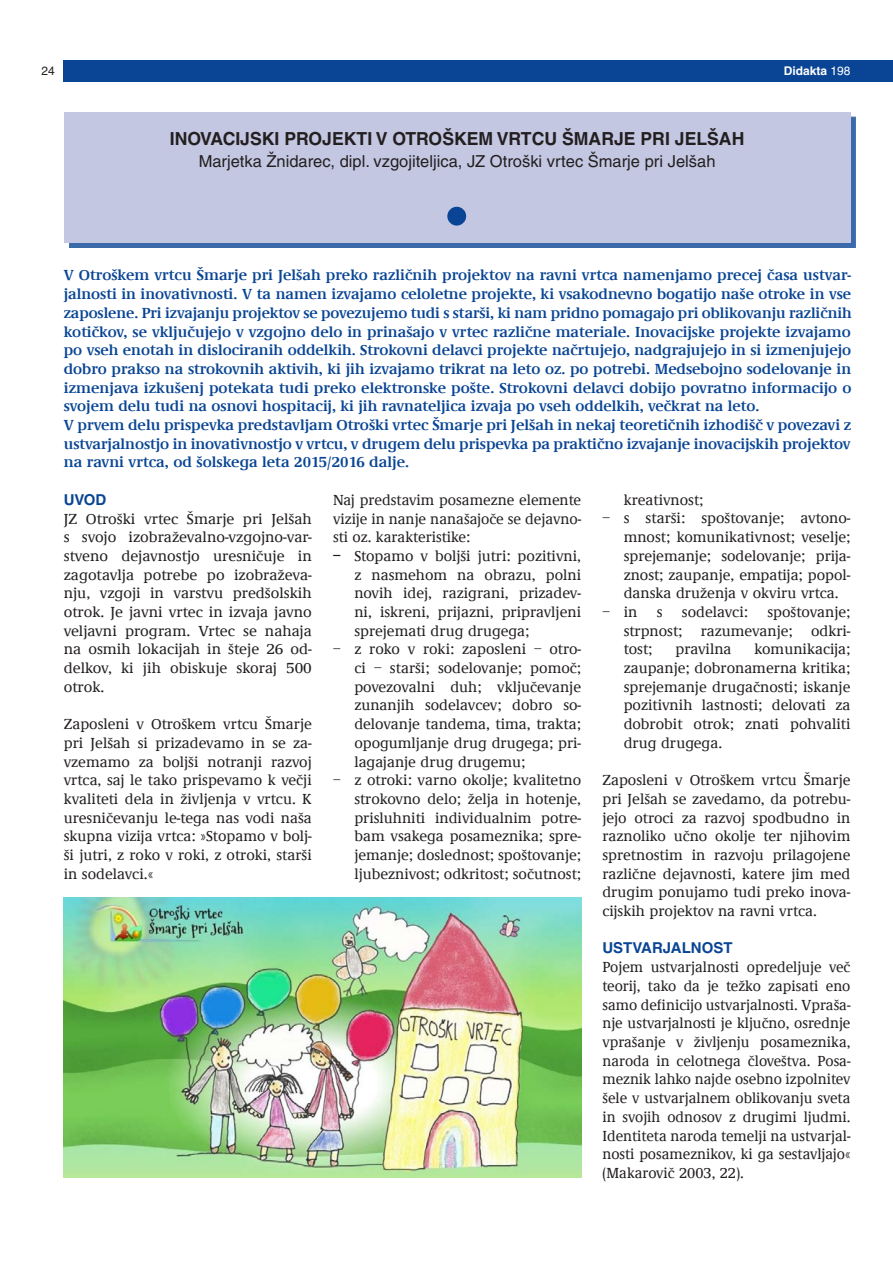
<style>
.page{position:relative;width:893px;height:1263px;background:#fff}
.page>*{position:absolute;margin:0;border:0;box-sizing:border-box;transform-origin:0 0}
.t1{font:700 18px "Helvetica CE";color:#231f20}
.t2{font:16.5px "Helvetica CE";color:#231f20}
.t3{font:500 15px/18.8px "Demos LT";color:#231f20;text-align:justify}
.t4{font:600 15px/18.8px "Demos LT";color:#094594}
.t5{font:700 15px "Helvetica CE";color:#094594}
.t6{font:700 12px "Helvetica CE";color:#fff}
.t7{font:12px "Helvetica CE";color:#231f20}
.s1{font-weight:400}
.s2{font-weight:600}
</style>
<div class="page">
<div style="left:64px;top:60px;width:829px;height:21px;background:#094594"></div>
<div style="left:69px;top:117px;width:787px;height:131px;background:#3a6aa9"></div>
<div style="left:65px;top:112px;width:786px;height:131px;background:#c4c7e2"></div>
<div style="left:447px;top:207px;width:19px;height:19px;background:#094594;border-radius:50%"></div>
<img style="left:64px;top:897px;width:517px;height:281px">
<p class="t7" style="left:41px;top:64px;width:15px">24</p>
<p class="t6" style="left:784px;top:63px;width:68px">Didakta <span class="s1">198</span></p>
<p class="t1" style="left:170px;top:127px;width:576px">INOVACIJSKI PROJEKTI V OTROŠKEM VRTCU ŠMARJE PRI JELŠAH</p>
<p class="t2" style="left:199px;top:152px;width:518px">Marjetka Žnidarec, dipl. vzgojiteljica, JZ Otroški vrtec Šmarje pri Jelšah</p>
<p class="t4" style="left:64px;top:266px;width:789px">V Otroškem vrtcu Šmarje pri Jelšah preko različnih projektov na ravni vrtca namenjamo precej časa ustvar&shy;jalnosti in inovativnosti. V ta namen izvajamo celoletne projekte, ki vsakodnevno bogatijo naše otroke in vse zaposlene. Pri izvajanju projektov se povezujemo tudi s starši, ki nam pridno pomagajo pri oblikovanju različnih kotičkov, se vključujejo v vzgojno delo in prinašajo v vrtec različne materiale. Inovacijske projekte izvajamo po vseh enotah in dislociranih oddelkih. Strokovni delavci projekte načrtujejo, nadgrajujejo in si izmenjujejo dobro prakso na strokovnih aktivih, ki jih izvajamo trikrat na leto oz. po potrebi. Medsebojno sodelovanje in izmenjava izkušenj potekata tudi preko elektronske pošte. Strokovni delavci dobijo povratno informacijo o svojem delu tudi na osnovi hospitacij, ki jih ravnateljica izvaja po vseh oddelkih, večkrat na leto.<br>V prvem delu prispevka predstavljam Otroški vrtec Šmarje pri Jelšah in nekaj teoretičnih izhodišč v povezavi z ustvarjalnostjo in inovativnostjo v vrtcu, v drugem delu prispevka pa praktično izvajanje inovacijskih projektov na ravni vrtca, od šolskega leta 2015/2016 dalje.</p>
<p class="t5" style="left:64px;top:490px;width:44px">UVOD</p>
<p class="t3" style="left:64px;top:510px;width:250px">JZ Otroški vrtec Šmarje pri Jelšah s svojo izobraževalno-vzgojno-var&shy;stveno dejavnostjo uresničuje in zagotavlja potrebe po izobraževa&shy;nju, vzgoji in varstvu predšolskih otrok. Je javni vrtec in izvaja javno veljavni program. Vrtec se nahaja na osmih lokacijah in šteje 26 od&shy;delkov, ki jih obiskuje skoraj 500 otrok.</p>
<p class="t3" style="left:64px;top:715px;width:250px">Zaposleni v Otroškem vrtcu Šmarje pri Jelšah si prizadevamo in se za&shy;vzemamo za boljši notranji razvoj vrtca, saj le tako prispevamo k večji kvaliteti dela in življenja v vrtcu. K uresničevanju le-tega nas vodi naša skupna vizija vrtca: »Stopamo v bolj&shy;ši jutri, z roko v roki, z otroki, starši in sodelavci.«</p>
<p class="t3" style="left:333px;top:491px;width:250px">Naj predstavim posamezne elemente vizije in nanje nanašajoče se dejavno&shy;sti oz. karakteristike:</p>
<p class="t3" style="left:354px;top:547px;width:228px;text-indent:-21px"><span class="s2">–</span> Stopamo v boljši jutri: pozitivni, z nasmehom na obrazu, polni novih idej, razigrani, prizadev&shy;ni, iskreni, prijazni, pripravljeni sprejemati drug drugega;</p>
<p class="t3" style="left:354px;top:640px;width:228px;text-indent:-21px">– z roko v roki: zaposleni – otro&shy;ci – starši; sodelovanje; pomoč; povezovalni duh; vključevanje zunanjih sodelavcev; dobro so&shy;delovanje tandema, tima, trakta; opogumljanje drug drugega; pri&shy;lagajanje drug drugemu;</p>
<p class="t3" style="left:354px;top:771px;width:228px;text-indent:-21px">– z otroki: varno okolje; kvalitetno strokovno delo; želja in hotenje, prisluhniti individualnim potre&shy;bam vsakega posameznika; spre&shy;jemanje; doslednost; spoštovanje; ljubeznivost; odkritost; sočutnost;</p>
<p class="t3" style="left:624px;top:491px;width:81px">kreativnost;</p>
<p class="t3" style="left:624px;top:509px;width:228px;text-indent:-21px">– s starši: spoštovanje; avtono&shy;mnost; komunikativnost; veselje; sprejemanje; sodelovanje; prija&shy;znost; zaupanje, empatija; popol&shy;danska druženja v okviru vrtca.</p>
<p class="t3" style="left:602px;top:603px;width:36px">– in</p>
<p class="t3" style="left:657px;top:603px;width:7px">s</p>
<p class="t3" style="left:682px;top:603px;width:68px">sodelavci:</p>
<p class="t3" style="left:624px;top:603px;width:228px;text-indent:144px">spoštovanje; strpnost; razumevanje; odkri&shy;tost;</p>
<p class="t3" style="left:624px;top:640px;width:228px;text-indent:131px">komunikacija; zaupanje; dobronamerna kritika; sprejemanje drugačnosti; iskanje pozitivnih lastnosti; delovati za dobrobit otrok; znati pohvaliti drug drugega.</p>
<p class="t3" style="left:602px;top:771px;width:250px">Zaposleni v Otroškem vrtcu Šmarje pri Jelšah se zavedamo, da potrebu&shy;jejo otroci za razvoj spodbudno in raznoliko učno okolje ter njihovim spretnostim in razvoju prilagojene različne dejavnosti, katere jim med drugim ponujamo tudi preko inova&shy;cijskih projektov na ravni vrtca.</p>
<p class="t5" style="left:602px;top:939px;width:132px">USTVARJALNOST</p>
<p class="t3" style="left:602px;top:958px;width:250px">Pojem ustvarjalnosti opredeljuje več teorij, tako da je težko zapisati eno samo definicijo ustvarjalnosti. Vpraša&shy;nje ustvarjalnosti je ključno, osrednje vprašanje v življenju posameznika, naroda in celotnega človeštva. Posa&shy;meznik lahko najde osebno izpolnitev šele v ustvarjalnem oblikovanju sveta in svojih odnosov z drugimi ljudmi.<br>Identiteta naroda temelji na ustvarjal&shy;nosti posameznikov, ki ga sestavljajo« (Makarovič 2003, 22).</p>
<p class="t3" style="left:675px;top:640px;width:58px">pravilna</p>
</div>
